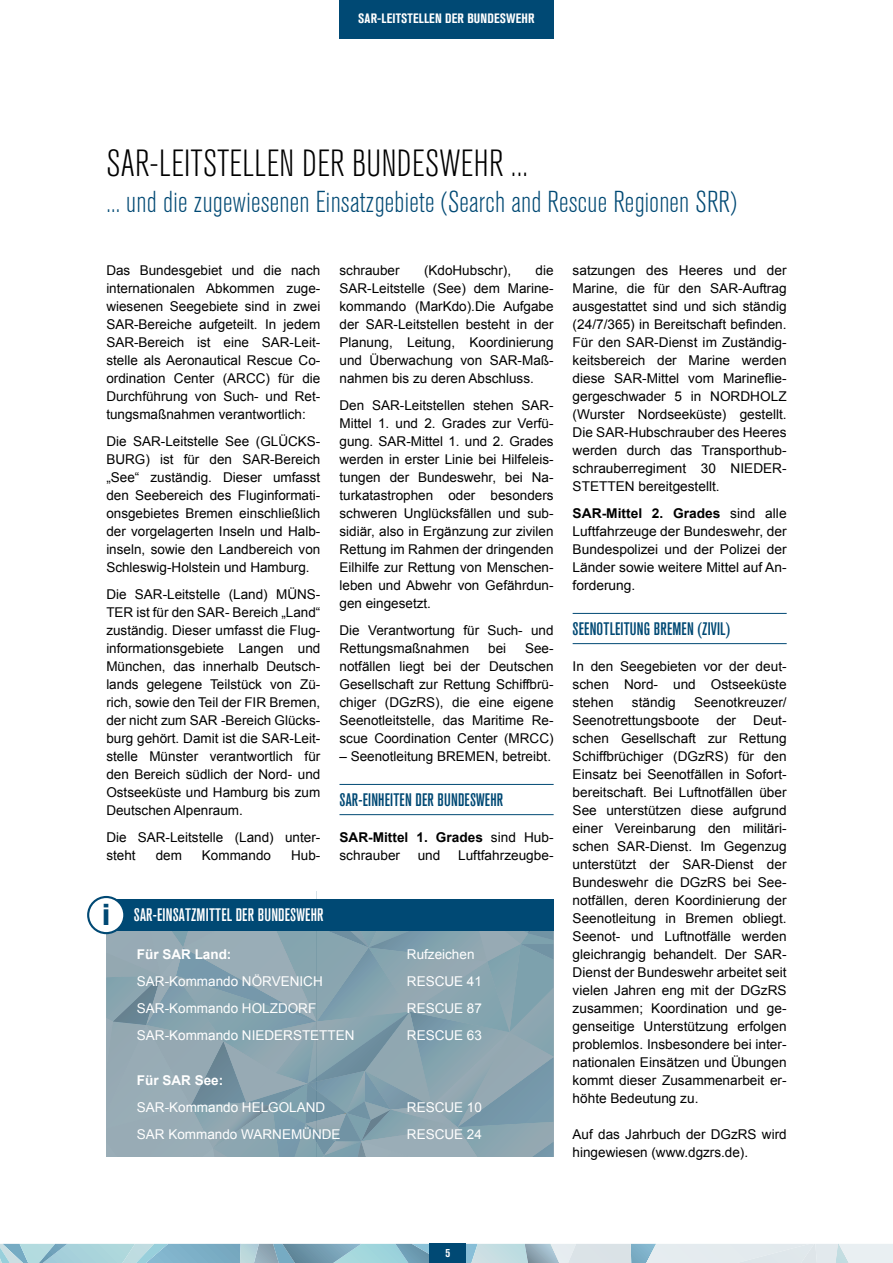
<style>
.page{position:relative;width:893px;height:1263px;background:#fff}
.page>*{position:absolute;margin:0;border:0;box-sizing:border-box;transform-origin:0 0}
.t1{font:300 condensed 37.5px "Akzidenz Grotesk BQ";letter-spacing:.01em;color:#000}
.t2{font:300 condensed 30px "Akzidenz Grotesk BQ";letter-spacing:.01em;color:#004974}
.t3{font:500 condensed 18px "Akzidenz Grotesk BQ";letter-spacing:.01em;color:#004974}
.t4{font:500 condensed 18px "Akzidenz Grotesk BQ";letter-spacing:.01em;color:#fff}
.t5{font:13.5px/18px "Arial";color:#000;text-align:justify}
.t6{font:13.5px "Arial";color:#fff}
.t7{font:700 13.5px/18px "Arial";color:#000}
.t8{font:700 condensed 13.5px "Akzidenz Grotesk BQ";letter-spacing:.01em;color:#fff}
.t9{font:700 13.5px "Arial";color:#fff}
.t10{font:700 condensed 12px "Akzidenz Grotesk BQ";color:#fff}
.s1{font-weight:400}
.s2{font-weight:700;font-stretch:normal;font-size:30px;color:#004974}
.s3{font-weight:700}
</style>
<div class="page">
<hr style="left:339px;top:784px;width:215px;height:1px;background:#004974">
<hr style="left:339px;top:814px;width:215px;height:1px;background:#004974">
<svg style="left:106px;top:931px;width:447px;height:226px;background:#89a3af"></svg>
<div style="left:107px;top:899px;width:446px;height:32px;background:#004974"></div>
<div style="left:88px;top:897px;width:36px;height:36px;background:#fff;border-radius:50%"></div>
<div style="left:87px;top:896px;width:38px;height:38px;border:2px solid #004974;border-radius:50%"></div>
<hr style="left:573px;top:613px;width:214px;height:1px;background:#004974">
<hr style="left:573px;top:643px;width:214px;height:1px;background:#004974">
<svg style="left:0;top:1244px;width:893px;height:19px;background:#b2ced9"></svg>
<div style="left:339px;top:0;width:214px;height:38px;background:#004974"></div>
<div style="left:430px;top:1244px;width:36px;height:19px;background:#004974"></div>
<p class="t8" style="left:358px;top:11px;width:178px">SAR-LEITSTELLEN DER BUNDESWEHR</p>
<h1 class="t1" style="left:106px;top:143px;width:423px">SAR-LEITSTELLEN DER BUNDESWEHR ...</h1>
<h2 class="t2" style="left:106px;top:185px;width:632px">... und die zugewiesenen Einsatzgebiete (Search and Rescue Regionen SRR)</h2>
<p class="t5" style="left:106px;top:261px;width:216px">Das Bundesgebiet und die nach internationalen Abkommen zuge&shy;wiesenen Seegebiete sind in zwei SAR-Bereiche aufgeteilt. In jedem SAR-Bereich ist eine SAR-Leit&shy;stelle als Aeronautical Rescue Co&shy;ordination Center (ARCC) für die Durchführung von Such- und Ret&shy;tungsmaßnahmen verantwortlich:</p>
<p class="t5" style="left:106px;top:432px;width:216px">Die SAR-Leitstelle See (GLÜCKS-BURG) ist für den SAR-Bereich „See“ zuständig. Dieser umfasst den Seebereich des Fluginformati&shy;onsgebietes Bremen einschließlich der vorgelagerten Inseln und Halb&shy;inseln, sowie den Landbereich von Schleswig-Holstein und Hamburg.</p>
<p class="t5" style="left:106px;top:585px;width:216px">Die SAR-Leitstelle (Land) MÜNS-TER ist für den SAR- Bereich „Land“ zuständig. Dieser umfasst die Flug&shy;informationsgebiete Langen und München, das innerhalb Deutsch&shy;lands gelegene Teilstück von Zü&shy;rich, sowie den Teil der FIR Bremen, der nicht zum SAR -Bereich Glücks&shy;burg gehört. Damit ist die SAR-Leit&shy;stelle Münster verantwortlich für den Bereich südlich der Nord- und Ostseeküste und Hamburg bis zum Deutschen Alpenraum.</p>
<p class="t5" style="left:106px;top:828px;width:215px">Die SAR-Leitstelle (Land) unter&shy;steht</p>
<p class="t5" style="left:156px;top:846px;width:28px">dem</p>
<p class="t5" style="left:202px;top:846px;width:71px">Kommando</p>
<p class="t5" style="left:291px;top:846px;width:31px">Hub-</p>
<p class="t5" style="left:339px;top:261px;width:62px">schrauber</p>
<p class="t5" style="left:424px;top:261px;width:89px">(KdoHubschr),</p>
<p class="t5" style="left:339px;top:261px;width:216px;text-indent:196px">die SAR-Leitstelle (See) dem Marine&shy;kommando (MarKdo).Die Aufgabe der SAR-Leitstellen besteht in der Planung, Leitung, Koordinierung und Überwachung von SAR-Maß&shy;nahmen bis zu deren Abschluss.</p>
<p class="t5" style="left:339px;top:396px;width:216px">Den SAR-Leitstellen stehen SAR-Mittel 1. und 2. Grades zur Verfü&shy;gung. SAR-Mittel 1. und 2. Grades werden in erster Linie bei Hilfeleis&shy;tungen der Bundeswehr, bei Na&shy;turkatastrophen oder besonders schweren Unglücksfällen und sub&shy;sidiär, also in Ergänzung zur zivilen Rettung im Rahmen der dringenden Eilhilfe zur Rettung von Menschen&shy;leben und Abwehr von Gefährdun&shy;gen eingesetzt.</p>
<p class="t5" style="left:339px;top:621px;width:216px">Die Verantwortung für Such- und<br>Rettungsmaßnahmen</p>
<p class="t5" style="left:339px;top:639px;width:216px;text-indent:186px">See&shy;notfällen liegt bei der Deutschen Gesellschaft zur Rettung Schiffbrü&shy;chiger (DGzRS), die eine eigene Seenotleitstelle, das Maritime Re&shy;scue Coordination Center (MRCC)</p>
<p class="t5" style="left:339px;top:747px;width:213px">– Seenotleitung BREMEN, betreibt.</p>
<h3 class="t3" style="left:339px;top:789px;width:165px">SAR-EINHEITEN DER BUNDESWEHR</h3>
<p class="t7" style="left:339px;top:829px;width:216px">SAR-Mittel 1. Grades <span class="s1">sind Hub&shy;schrauber</span></p>
<p class="t5" style="left:488px;top:639px;width:20px">bei</p>
<p class="t5" style="left:418px;top:846px;width:24px">und</p>
<p class="t5" style="left:458px;top:846px;width:97px">Luftfahrzeugbe-</p>
<h3 class="t4" style="left:102px;top:905px;width:223px"><span class="s2">i</span> SAR-EINSATZMITTEL DER BUNDESWEHR</h3>
<p class="t9" style="left:137px;top:945px;width:96px">Für SAR Land:</p>
<p class="t6" style="left:407px;top:945px;width:69px">Rufzeichen</p>
<p class="t6" style="left:137px;top:972px;width:187px">SAR-Kommando NÖRVENICH</p>
<p class="t6" style="left:407px;top:972px;width:77px">RESCUE 41</p>
<p class="t6" style="left:137px;top:999px;width:181px">SAR-Kommando HOLZDORF</p>
<p class="t6" style="left:407px;top:999px;width:77px">RESCUE 87</p>
<p class="t6" style="left:137px;top:1026px;width:219px">SAR-Kommando NIEDERSTETTEN</p>
<p class="t6" style="left:407px;top:1026px;width:77px">RESCUE 63</p>
<p class="t9" style="left:137px;top:1071px;width:88px">Für SAR See:</p>
<p class="t6" style="left:137px;top:1098px;width:190px">SAR-Kommando HELGOLAND</p>
<p class="t6" style="left:407px;top:1098px;width:77px">RESCUE 10</p>
<p class="t6" style="left:137px;top:1125px;width:205px">SAR Kommando WARNEMÜNDE</p>
<p class="t6" style="left:407px;top:1125px;width:77px">RESCUE 24</p>
<p class="t5" style="left:573px;top:261px;width:216px">satzungen des Heeres und der Marine, die für den SAR-Auftrag ausgestattet sind und sich ständig (24/7/365) in Bereitschaft befinden.<br>Für den SAR-Dienst im Zuständig&shy;keitsbereich der Marine werden diese SAR-Mittel vom Marineflie&shy;gergeschwader 5 in NORDHOLZ (Wurster Nordseeküste) gestellt.<br>Die SAR-Hubschrauber des Heeres werden durch das Transporthub&shy;schrauberregiment 30 NIEDER-STETTEN bereitgestellt.</p>
<p class="t5" style="left:573px;top:504px;width:216px"><span class="s3">SAR-Mittel 2. Grades</span> sind alle Luftfahrzeuge der Bundeswehr, der Bundespolizei und der Polizei der Länder sowie weitere Mittel auf An&shy;forderung.</p>
<h3 class="t3" style="left:573px;top:618px;width:159px">SEENOTLEITUNG BREMEN (ZIVIL)</h3>
<p class="t5" style="left:573px;top:657px;width:216px">In den Seegebieten vor der deut&shy;schen Nord- und Ostseeküste stehen</p>
<p class="t5" style="left:573px;top:693px;width:216px;text-indent:122px">Seenotkreuzer/<br>Seenotrettungsboote</p>
<p class="t5" style="left:632px;top:693px;width:45px">ständig</p>
<p class="t5" style="left:573px;top:711px;width:216px;text-indent:181px">Deut&shy;schen Gesellschaft zur Rettung Schiffbrüchiger (DGzRS) für den Einsatz bei Seenotfällen in Sofort&shy;bereitschaft. Bei Luftnotfällen über See unterstützen diese aufgrund einer Vereinbarung den militäri&shy;schen SAR-Dienst. Im Gegenzug unterstützt der SAR-Dienst der Bundeswehr die DGzRS bei See&shy;notfällen, deren Koordinierung der Seenotleitung in Bremen obliegt.<br>Seenot- und Luftnotfälle werden gleichrangig behandelt. Der SAR-Dienst der Bundeswehr arbeitet seit vielen Jahren eng mit der DGzRS zusammen; Koordination und ge&shy;genseitige Unterstützung erfolgen problemlos. Insbesondere bei inter&shy;nationalen Einsätzen und Übungen kommt dieser Zusammenarbeit er&shy;höhte Bedeutung zu.</p>
<p class="t5" style="left:573px;top:1125px;width:216px">Auf das Jahrbuch der DGzRS wird hingewiesen (www.dgzrs.de).</p>
<p class="t5" style="left:716px;top:711px;width:21px">der</p>
<p class="t10" style="left:446px;top:1246px;width:6px">5</p>
</div>
